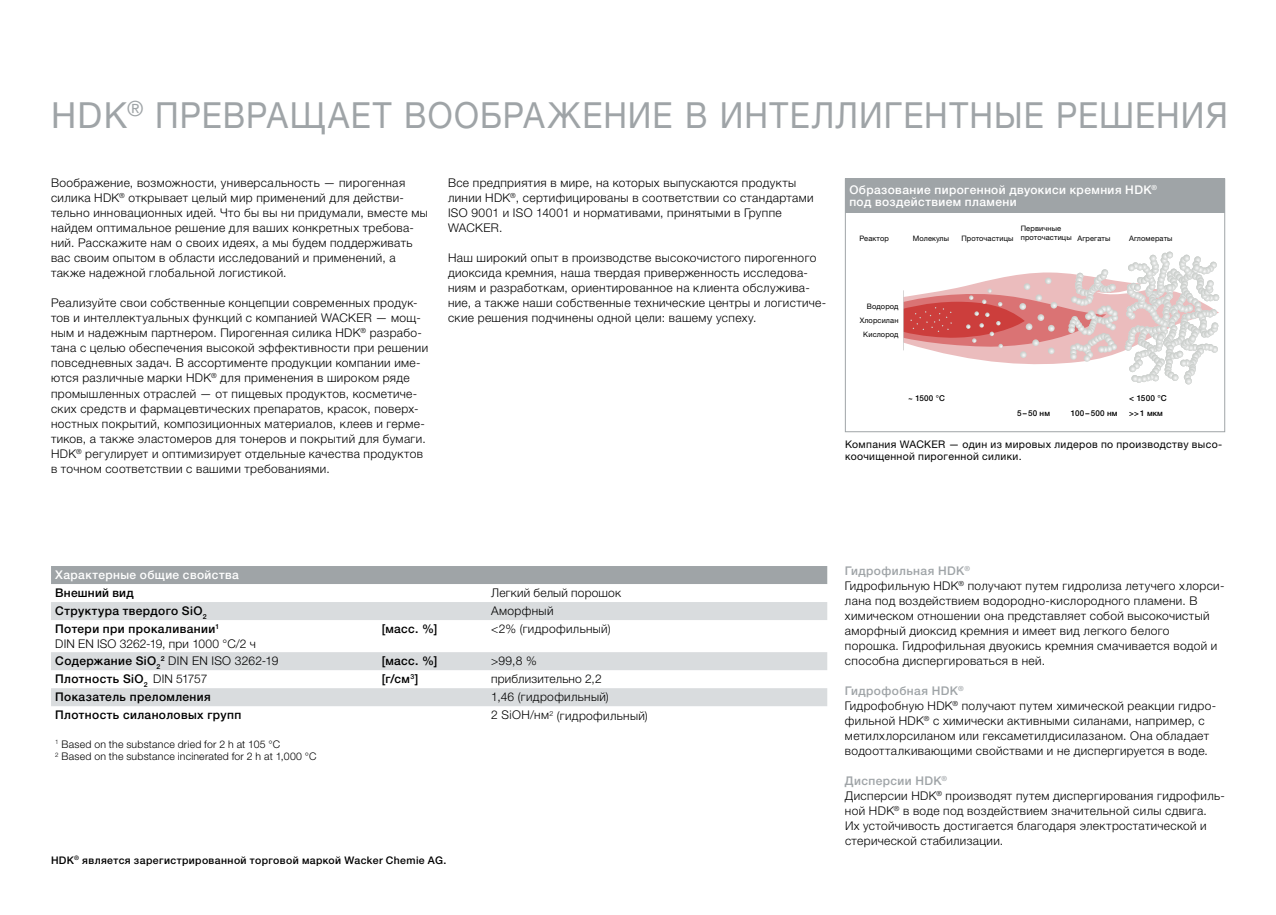
<style>
.page{position:relative;width:1276px;height:915px;background:#fff}
.page>*{position:absolute;margin:0;border:0;box-sizing:border-box;transform-origin:0 0}
.t1{font:36px "Neue Helveticafor WACKER 55";letter-spacing:.03em;color:#9fa4a7}
.t2{font:12px/15px "Neue Helveticafor WACKER 45";letter-spacing:.03em;color:#000}
.t3{font:12px "Neue Helveticafor WACKER 65";letter-spacing:.03em;color:#000}
.t4{font:12px/12px "Neue Helveticafor WACKER 65";letter-spacing:.03em;color:#fff}
.t5{font:12px "Neue Helveticafor WACKER 65";letter-spacing:.035em;color:#9fa4a7}
.t6{font:12px "Neue Helveticafor WACKER 45";letter-spacing:.01em;color:#000}
.t7{font:10.5px/12px "Neue Helveticafor WACKER 45";letter-spacing:.02em;color:#000}
.t8{font:10.5px/12px "Neue Helveticafor WACKER 55";letter-spacing:.035em;color:#000}
.t9{font:10.5px "Neue Helveticafor WACKER 65";letter-spacing:.035em;color:#000}
.t10{font:8.25px "Neue Helveticafor WACKER 65";color:#000}
.t11{font:8.1px "Neue Helveticafor WACKER 65";letter-spacing:.015em;color:#000}
.t12{font:7.5px/13.6px "Neue Helveticafor WACKER 55";letter-spacing:.015em;color:#000;text-align:right}
.s1{font-family:"Neue Helveticafor WACKER 65"}
.s2{font-family:"Neue Helveticafor WACKER 45"}
</style>
<div class="page">
<svg style="left:903px;top:251px;width:316px;height:133px"></svg>
<div style="left:845px;top:179px;width:380px;height:34px;background:#9fa4a7"></div>
<div style="left:51px;top:566px;width:776px;height:18px;background:#9fa4a7"></div>
<svg style="left:51px;top:602px;width:776px;height:104px;fill:#dbdddf"></svg>
<h1 class="t1" style="left:51px;top:93px;width:1178px">HDK<sup>®</sup> ПРЕВРАЩАЕТ ВООБРАЖЕНИЕ В ИНТЕЛЛИГЕНТНЫЕ РЕШЕНИЯ</h1>
<p class="t2" style="left:51px;top:175px;width:378px">Воображение, возможности, универсальность — пирогенная силика HDK<sup>®</sup> открывает целый мир применений для действи&shy;тельно инновационных идей. Что бы вы ни придумали, вместе мы найдем оптимальное решение для ваших конкретных требова&shy;ний. Расскажите нам о своих идеях, а мы будем поддерживать вас своим опытом в области исследований и применений, а также надежной глобальной логистикой.</p>
<p class="t2" style="left:51px;top:295px;width:379px">Реализуйте свои собственные концепции современных продук&shy;тов и интеллектуальных функций с компанией WACKER — мощ&shy;ным и надежным партнером. Пирогенная силика HDK<sup>®</sup> разрабо&shy;тана с целью обеспечения высокой эффективности при решении повседневных задач. В ассортименте продукции компании име&shy;ются различные марки HDK<sup>®</sup> для применения в широком ряде промышленных отраслей — от пищевых продуктов, косметиче&shy;ских средств и фармацевтических препаратов, красок, поверх&shy;ностных покрытий, композиционных материалов, клеев и герме&shy;тиков, а также эластомеров для тонеров и покрытий для бумаги.<br>HDK<sup>®</sup> регулирует и оптимизирует отдельные качества продуктов в точном соответствии с вашими требованиями.</p>
<p class="t2" style="left:448px;top:175px;width:367px">Все предприятия в мире, на которых выпускаются продукты линии HDK<sup>®</sup>, сертифицированы в соответствии со стандартами ISO 9001 и ISO 14001 и нормативами, принятыми в Группе WACKER.</p>
<p class="t2" style="left:448px;top:250px;width:380px">Наш широкий опыт в производстве высокочистого пирогенного диоксида кремния, наша твердая приверженность исследова&shy;ниям и разработкам, ориентированное на клиента обслужива&shy;ние, а также наши собственные технические центры и логистиче&shy;ские решения подчинены одной цели: вашему успеху.</p>
<p class="t4" style="left:849px;top:184px;width:309px">Образование пирогенной двуокиси кремния HDK<sup>® </sup>под воздействием пламени</p>
<p class="t12" style="left:859px;top:231px;width:31px">Реактор</p>
<p class="t12" style="left:913px;top:231px;width:38px">Молекулы</p>
<p class="t12" style="left:961px;top:231px;width:54px">Проточастицы</p>
<p class="t12" style="left:1020px;top:223px;width:91px;line-height:9.8px;text-align:left">Первичные проточастицы Агрегаты</p>
<p class="t12" style="left:1129px;top:231px;width:45px">Агломераты</p>
<p class="t12" style="left:859px;top:299px;width:40px">Водород<br>Хлорсилан<br>Кислород</p>
<p class="t11" style="left:908px;top:393px;width:38px">~ 1500 °C</p>
<p class="t10" style="left:1129px;top:393px;width:39px">&lt; 1500 °C</p>
<p class="t11" style="left:1017px;top:408px;width:35px">5–50 нм</p>
<p class="t11" style="left:1070px;top:408px;width:48px">100 – 500 нм</p>
<p class="t11" style="left:1129px;top:408px;width:35px">&gt;&gt; 1 мкм</p>
<p class="t8" style="left:845px;top:438px;width:379px">Компания WACKER — один из мировых лидеров по производству высо&shy;коочищенной пирогенной силики.</p>
<p class="t4" style="left:55px;top:569px;width:185px">Характерные общие свойства</p>
<p class="t3" style="left:55px;top:585px;width:80px">Внешний вид</p>
<p class="t2" style="left:491px;top:585px;width:131px">Легкий белый порошок</p>
<p class="t3" style="left:55px;top:603px;width:153px">Структура твердого SiO<sub>2</sub></p>
<p class="t2" style="left:491px;top:603px;width:64px">Аморфный</p>
<p class="t3" style="left:55px;top:621px;width:166px">Потери при прокаливании<sup>1</sup></p>
<p class="t6" style="left:55px;top:636px;width:202px">DIN EN ISO 3262-19, при 1000 °C/2 ч</p>
<p class="t3" style="left:382px;top:621px;width:57px">[масс. %]</p>
<p class="t2" style="left:491px;top:621px;width:121px">&lt;2% (гидрофильный)</p>
<p class="t2" style="left:55px;top:653px;width:225px"><span class="s1">Содержание SiO</span><sub>2</sub><sup>2</sup> DIN EN ISO 3262-19</p>
<p class="t3" style="left:382px;top:653px;width:57px">[масс. %]</p>
<p class="t2" style="left:491px;top:653px;width:47px">&gt;99,8 %</p>
<p class="t3" style="left:55px;top:671px;width:154px">Плотность SiO<sub>2</sub> <span class="s2">DIN 51757</span></p>
<p class="t3" style="left:382px;top:671px;width:38px">[г/см<sup>3</sup>]</p>
<p class="t2" style="left:491px;top:671px;width:112px">приблизительно 2,2</p>
<p class="t3" style="left:55px;top:689px;width:157px">Показатель преломления</p>
<p class="t2" style="left:491px;top:689px;width:119px">1,46 (гидрофильный)</p>
<p class="t3" style="left:55px;top:707px;width:187px">Плотность силаноловых групп</p>
<p class="t2" style="left:491px;top:707px;width:158px">2 SiOH/нм<sup>2</sup> (гидрофильный)</p>
<p class="t7" style="left:55px;top:738px;width:263px"><sup>1</sup> Based on the substance dried for 2 h at 105 °C<br><sup>2</sup> Based on the substance incinerated for 2 h at 1,000 °C</p>
<p class="t9" style="left:51px;top:853px;width:397px">HDK<sup>®</sup> является зарегистрированной торговой маркой Wacker Chemie AG.</p>
<p class="t5" style="left:845px;top:563px;width:126px">Гидрофильная HDK<sup>®</sup></p>
<p class="t2" style="left:845px;top:577px;width:381px">Гидрофильную HDK<sup>®</sup> получают путем гидролиза летучего хлорси&shy;лана под воздействием водородно-кислородного пламени. В химическом отношении она представляет собой высокочистый аморфный диоксид кремния и имеет вид легкого белого порошка. Гидрофильная двуокись кремния смачивается водой и способна диспергироваться в ней.</p>
<p class="t5" style="left:845px;top:683px;width:120px">Гидрофобная HDK<sup>®</sup></p>
<p class="t2" style="left:845px;top:697px;width:373px">Гидрофобную HDK<sup>®</sup> получают путем химической реакции гидро&shy;фильной HDK<sup>®</sup> с химически активными силанами, например, с метилхлорсиланом или гексаметилдисилазаном. Она обладает водоотталкивающими свойствами и не диспергируется в воде.</p>
<p class="t5" style="left:845px;top:773px;width:104px">Дисперсии HDK<sup>®</sup></p>
<p class="t2" style="left:845px;top:787px;width:381px">Дисперсии HDK<sup>®</sup> производят путем диспергирования гидрофиль&shy;ной HDK<sup>®</sup> в воде под воздействием значительной силы сдвига.<br>Их устойчивость достигается благодаря электростатической и стерической стабилизации.</p>
</div>
